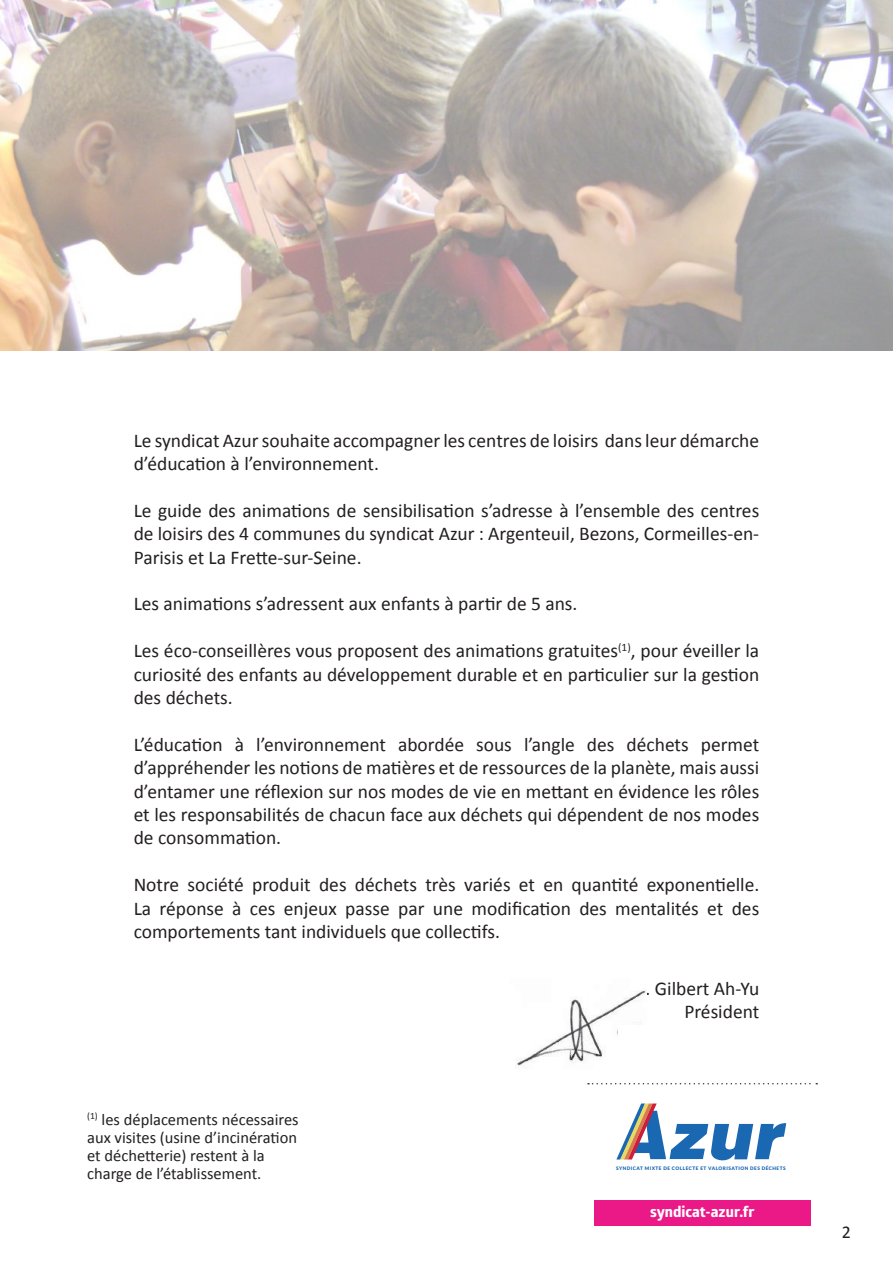
<style>
.page{position:relative;width:893px;height:1263px;background:#fff}
.page>*{position:absolute;margin:0;border:0;box-sizing:border-box;transform-origin:0 0}
.t1{font:19.5px/23.4px "Calibri";color:#231f20;text-align:justify}
.t2{font:18px "Calibri";color:#231f20}
.t3{font:16.5px/18px "Calibri";color:#231f20}
.t4{font:700 15px "Globerx";color:#fff}
.t5{font:900 4.8px "Lato";letter-spacing:.1em;color:#1a67b2}
</style>
<div class="page">
<svg style="left:616px;top:1103px;width:170px;height:58px"></svg>
<svg style="left:588px;top:1083px;width:229px;height:1px"></svg>
<div style="left:594px;top:1200px;width:216px;height:25px;background:#ea1987"></div>
<img style="left:0;top:0;width:893px;height:351px">
<img style="left:515px;top:990px;width:131px;height:78px">
<div style="left:618px;top:1025px;width:57px;height:51px;background:#fff"></div>
<p class="t1" style="left:134px;top:428px;width:627px">Le syndicat Azur souhaite accompagner les centres de loisirs dans leur démarche d’éducation à l’environnement.</p>
<p class="t1" style="left:134px;top:499px;width:627px">Le guide des animations de sensibilisation s’adresse à l’ensemble des centres de loisirs des 4 communes du syndicat Azur : Argenteuil, Bezons, Cormeilles-en-Parisis et La Frette-sur-Seine.</p>
<p class="t1" style="left:134px;top:592px;width:445px">Les animations s’adressent aux enfants à partir de 5 ans.</p>
<p class="t1" style="left:134px;top:639px;width:627px">Les éco-conseillères vous proposent des animations gratuites<sup>(1)</sup>, pour éveiller la curiosité des enfants au développement durable et en particulier sur la gestion des déchets.</p>
<p class="t1" style="left:134px;top:733px;width:627px">L’éducation à l’environnement abordée sous l’angle des déchets permet d’appréhender les notions de matières et de ressources de la planète, mais aussi d’entamer une réflexion sur nos modes de vie en mettant en évidence les rôles et les responsabilités de chacun face aux déchets qui dépendent de nos modes de consommation.</p>
<p class="t1" style="left:134px;top:873px;width:627px">Notre société produit des déchets très variés et en quantité exponentielle.<br>La réponse à ces enjeux passe par une modification des mentalités et des comportements tant individuels que collectifs.</p>
<p class="t3" style="left:87px;top:1110px;width:213px"><sup>(1)</sup> les déplacements nécessaires aux visites (usine d’incinération et déchetterie) restent à la charge de l’établissement.</p>
<p class="t1" style="left:629px;top:977px;width:132px;text-align:right">M. Gilbert Ah-Yu<br>Président</p>
<p class="t5" style="left:616px;top:1165px;width:171px">SYNDICAT MIXTE DE COLLECTE ET VALORISATION DES DÉCHETS</p>
<p class="t4" style="left:650px;top:1201px;width:106px">syndicat-azur.fr</p>
<p class="t2" style="left:842px;top:1221px;width:11px">2</p>
</div>
